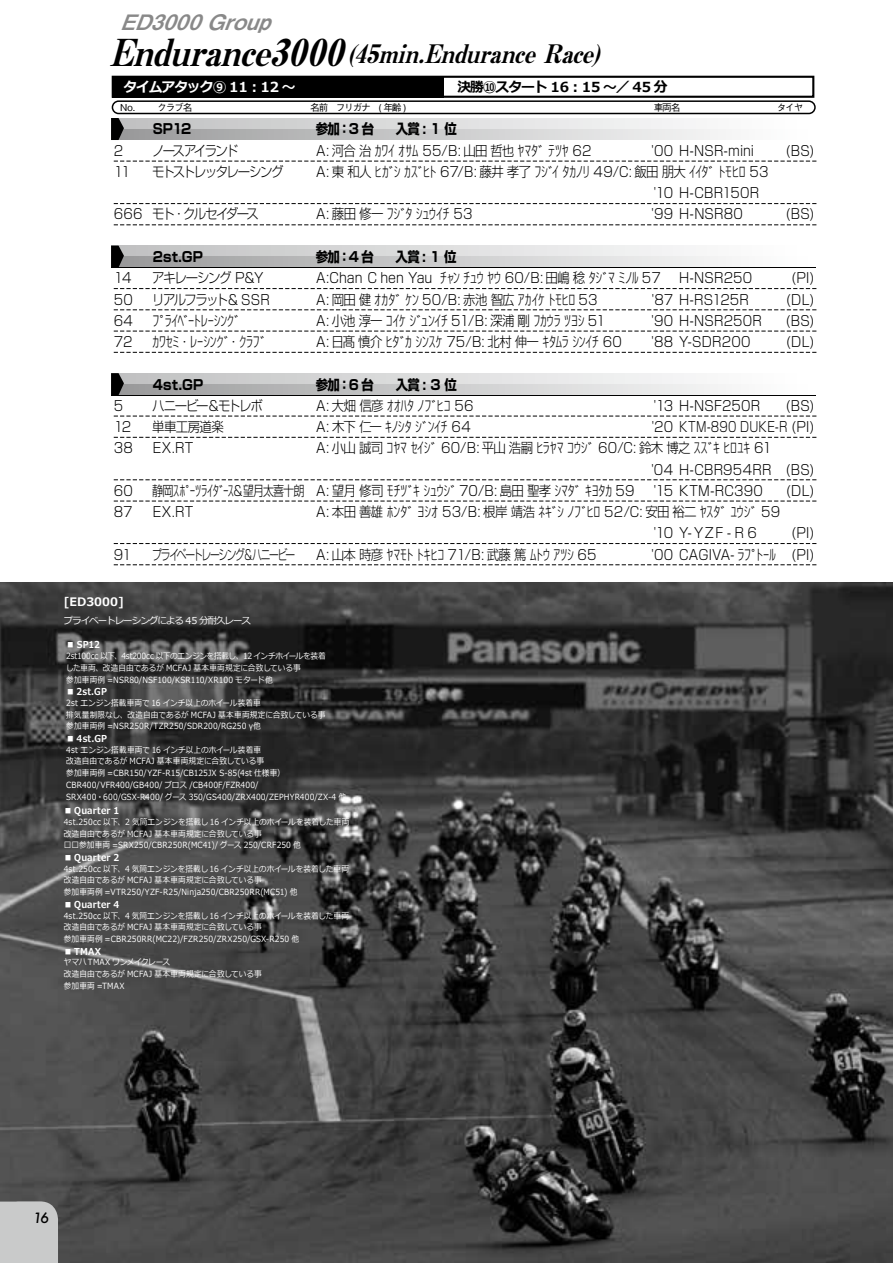
<style>
.page{position:relative;width:893px;height:1263px;background:#fff}
.page>*{position:absolute;margin:0;border:0;box-sizing:border-box;transform-origin:0 0}
.t1{font:italic 25.5px "Midashi Min Pro MA31";color:#000}
.t2{font:italic 21.3px "Midashi Go Pro MB31";color:#898989}
.t3{font:300 13.8px/21.3px "Shin Go Pro";letter-spacing:.015em;color:#000;scale:.9 1}
.t4{font:300 13.8px "Shin Go Pro";letter-spacing:.035em;color:#000;scale:.9 1}
.t5{font:300 13.8px "Shin Go Pro";letter-spacing:.015em;color:#000;scale:.8 1}
.t6{font:700 13.8px "Shin Go Pro";letter-spacing:-.045em;color:#000;scale:.9 1}
.t7{font:300 13.8px "Shin Go Pro";letter-spacing:.04em;color:#000;scale:.9 1}
.t8{font:300 13.8px "Shin Go Pro";letter-spacing:-.155em;color:#000;scale:.9 1}
.t9{font:300 13.8px "Shin Go Pro";letter-spacing:-.125em;color:#000;scale:.9 1}
.t10{font:700 13.8px "Meiryo";letter-spacing:-.075em;color:#000}
.t11{font:300 13.8px "Shin Go Pro";letter-spacing:-.13em;color:#000;scale:.7 1}
.t12{font:700 13.8px "Meiryo";letter-spacing:-.075em;color:#fff}
.t13{font:300 13.8px "Shin Go Pro";letter-spacing:-.12em;color:#000;scale:.9 1}
.t14{font:300 13.8px "Shin Go Pro";letter-spacing:-.105em;color:#000;scale:.9 1}
.t15{font:italic 500 13.8px "Futura";color:#000}
.t16{font:700 11.7px "Meiryo";color:#fff}
.t17{font:700 9.6px "Meiryo";letter-spacing:.02em;color:#fff;scale:.9 1}
.t18{font:500 9.6px "Gothic BBB Pro";letter-spacing:-.11em;color:#000}
.t19{font:9.6px "Meiryo";letter-spacing:-.11em;color:#fff}
.t20{font:8.55px/11.7px "Meiryo";letter-spacing:.01em;color:#fff;scale:.9 1}
.t21{font:8.55px/11.7px "Meiryo";letter-spacing:-.015em;color:#fff;scale:.9 1}
.s1{font-size:37.2px}
</style>
<div class="page">
<svg style="left:114px;top:161px;width:702px;height:1px"></svg>
<svg style="left:114px;top:203px;width:702px;height:1px"></svg>
<svg style="left:114px;top:225px;width:702px;height:1px"></svg>
<svg style="left:114px;top:288px;width:702px;height:1px"></svg>
<svg style="left:114px;top:310px;width:702px;height:1px"></svg>
<svg style="left:114px;top:331px;width:702px;height:1px"></svg>
<svg style="left:114px;top:352px;width:702px;height:1px"></svg>
<svg style="left:114px;top:416px;width:702px;height:1px"></svg>
<svg style="left:114px;top:437px;width:702px;height:1px"></svg>
<svg style="left:114px;top:479px;width:702px;height:1px"></svg>
<svg style="left:114px;top:501px;width:702px;height:1px"></svg>
<svg style="left:114px;top:543px;width:702px;height:1px"></svg>
<svg style="left:114px;top:564px;width:702px;height:1px"></svg>
<img style="left:0;top:583px;width:893px;height:680px">
<div style="left:0;top:1201px;width:58px;height:62px;background:#c9caca"></div>
<svg style="left:111px;top:118px;width:615px;height:22px;background:#cecfcf"></svg>
<svg style="left:111px;top:245px;width:573px;height:1px"></svg>
<svg style="left:111px;top:246px;width:705px;height:22px"></svg>
<svg style="left:111px;top:373px;width:705px;height:23px"></svg>
<div style="left:112px;top:100px;width:704px;height:14px;border:2px solid #000;border-radius:6px"></div>
<div style="left:112px;top:76px;width:702px;height:22px;border:2px solid #000"></div>
<div style="left:112px;top:77px;width:331px;height:20px;background:#000"></div>
<h2 class="t2" style="left:120px;top:5px;width:162px">ED3000Group</h2>
<h1 class="t1" style="left:109px;top:33px;width:500px"><span class="s1">Endurance3000</span>(45min.EnduranceRace)</h1>
<h3 class="t12" style="left:123px;top:80px;width:174px">タイムアタック⑨ 11：12 〜</h3>
<h3 class="t10" style="left:457px;top:80px;width:212px">決勝⑩スタート 16：15 〜／ 45 分</h3>
<p class="t18" style="left:120px;top:100px;width:74px">No. クラブ名</p>
<p class="t18" style="left:310px;top:100px;width:97px">名前　フリガナ　( 年齢 )</p>
<p class="t18" style="left:654px;top:100px;width:28px">車両名</p>
<p class="t18" style="left:777px;top:100px;width:28px">タイヤ</p>
<h3 class="t6" style="left:153px;top:118px;width:44px">SP12</h3>
<h3 class="t6" style="left:316px;top:118px;width:158px">参加：3 台　　入賞 : 1 位</h3>
<h3 class="t3" style="left:114px;top:138px;width:12px">2</h3>
<h3 class="t8" style="left:152px;top:139px;width:97px">ノースアイランド</h3>
<h3 class="t3" style="left:316px;top:138px;width:307px">A: 河合 治 ｶﾜｲ ｵｻﾑ 55/B: 山田 哲也 ﾔﾏﾀﾞ ﾃﾂﾔ 62</h3>
<h3 class="t3" style="left:651px;top:138px;width:115px">'00 H-NSR-mini</h3>
<h3 class="t3" style="left:786px;top:138px;width:33px">(BS)</h3>
<h3 class="t3" style="left:114px;top:159px;width:20px">11</h3>
<h3 class="t13" style="left:152px;top:160px;width:147px">モトストレッタレーシング</h3>
<h3 class="t3" style="left:654px;top:159px;width:129px;text-indent:-338px">A: 東 和人 ﾋｶﾞｼ ｶｽﾞﾋﾄ 67/B: 藤井 孝了 ﾌｼﾞｲ ﾀｶﾉﾘ 49/C: 飯田 朋大 ｲｲﾀﾞ ﾄﾓﾋﾛ 53 '10 H-CBR150R</h3>
<h3 class="t8" style="left:114px;top:203px;width:163px">6 6 6 モト・クルセイダース</h3>
<h3 class="t4" style="left:316px;top:203px;width:175px">A: 藤田 修一 ﾌｼﾞﾀ ｼｭｳｲﾁ 53</h3>
<h3 class="t3" style="left:652px;top:202px;width:103px">'99 H-NSR80</h3>
<h3 class="t3" style="left:786px;top:202px;width:33px">(BS)</h3>
<h3 class="t6" style="left:153px;top:246px;width:57px">2st.GP</h3>
<h3 class="t6" style="left:316px;top:246px;width:158px">参加：4 台　　入賞 : 1 位</h3>
<h3 class="t3" style="left:114px;top:266px;width:21px">14</h3>
<h3 class="t14" style="left:152px;top:267px;width:125px">アキレーシング P&amp;Y</h3>
<h3 class="t3" style="left:316px;top:266px;width:384px">A:Chan Ｃhen Yau ﾁｬﾝ ﾁｭｳ ﾔｳ 60/B: 田嶋 稔 ﾀｼﾞﾏ ﾐﾉﾙ 57</h3>
<h3 class="t3" style="left:679px;top:266px;width:83px">H-NSR250</h3>
<h3 class="t3" style="left:791px;top:266px;width:27px">(PI)</h3>
<h3 class="t3" style="left:114px;top:287px;width:23px">50</h3>
<h3 class="t9" style="left:152px;top:288px;width:132px">リアルフラット＆ SSR</h3>
<h3 class="t4" style="left:316px;top:288px;width:314px">A: 岡田 健 ｵｶﾀﾞ ｹﾝ 50/B: 赤池 智広 ｱｶｲｹ ﾄﾓﾋﾛ 53</h3>
<h3 class="t3" style="left:652px;top:287px;width:109px">'87 H-RS125R</h3>
<h3 class="t3" style="left:786px;top:287px;width:33px">(DL)</h3>
<h3 class="t3" style="left:114px;top:308px;width:23px">64</h3>
<h3 class="t4" style="left:153px;top:309px;width:99px">ﾌﾟﾗｲﾍﾞｰﾄﾚｰｼﾝｸﾞ</h3>
<h3 class="t4" style="left:316px;top:309px;width:323px">A: 小池 淳一 ｺｲｹ ｼﾞｭﾝｲﾁ 51/B: 深浦 剛 ﾌｶｳﾗ ﾂﾖｼ 51</h3>
<h3 class="t3" style="left:651px;top:308px;width:124px">'90 H-NSR250R</h3>
<h3 class="t3" style="left:786px;top:308px;width:33px">(BS)</h3>
<h3 class="t3" style="left:114px;top:329px;width:22px">72</h3>
<h3 class="t7" style="left:153px;top:330px;width:128px">ｶﾜｾﾐ･ﾚｰｼﾝｸﾞ･ｸﾗﾌﾞ</h3>
<h3 class="t3" style="left:316px;top:329px;width:341px">A:日髙 慎介 ﾋﾀﾞｶ ｼﾝｽｹ 75/B: 北村 伸一 ｷﾀﾑﾗ ｼﾝｲﾁ 60</h3>
<h3 class="t3" style="left:651px;top:329px;width:112px">'88 Y-SDR200</h3>
<h3 class="t3" style="left:786px;top:329px;width:33px">(DL)</h3>
<h3 class="t6" style="left:153px;top:373px;width:71px">4st.GP　</h3>
<h3 class="t6" style="left:316px;top:373px;width:158px">参加：6 台　　入賞 : 3 位</h3>
<h3 class="t3" style="left:114px;top:393px;width:12px">5</h3>
<h3 class="t9" style="left:152px;top:394px;width:124px">ハニービー＆モトレボ</h3>
<h3 class="t3" style="left:316px;top:393px;width:176px">A: 大畑 信彦 ｵｵﾊﾀ ﾉﾌﾞﾋｺ 56</h3>
<h3 class="t3" style="left:654px;top:393px;width:120px">'13 H-NSF250R</h3>
<h3 class="t3" style="left:786px;top:393px;width:33px">(BS)</h3>
<h3 class="t3" style="left:114px;top:414px;width:21px">12</h3>
<h3 class="t3" style="left:152px;top:414px;width:81px">単車工房道楽</h3>
<h3 class="t3" style="left:316px;top:414px;width:173px">A: 木下 仁一 ｷﾉｼﾀ ｼﾞﾝｲﾁ 64</h3>
<h3 class="t3" style="left:652px;top:414px;width:182px">'20 KTM-890 DUKE-R (PI)</h3>
<h3 class="t3" style="left:114px;top:436px;width:23px">38</h3>
<h3 class="t3" style="left:153px;top:436px;width:47px">EX.RT</h3>
<h3 class="t3" style="left:651px;top:436px;width:183px;text-indent:-335px">A: 小山 誠司 ｺﾔﾏ ｾｲｼﾞ 60/B: 平山 浩嗣 ﾋﾗﾔﾏ ｺｳｼﾞ 60/C: 鈴木 博之 ｽｽﾞｷ ﾋﾛﾕｷ 61<br>'04 H-CBR954RR (BS)</h3>
<h3 class="t3" style="left:114px;top:478px;width:23px">60</h3>
<h3 class="t5" style="left:152px;top:479px;width:604px">静岡ｽﾎﾟｰﾂﾗｲﾀﾞｰｽ＆望月太喜十朗 A: 望月 修司 ﾓﾁﾂﾞｷ ｼｭｳｼﾞ 70/B: 島田 聖孝 ｼﾏﾀﾞ ｷﾖﾀｶ 59</h3>
<h3 class="t3" style="left:654px;top:478px;width:123px">'15 KTM-RC390</h3>
<h3 class="t3" style="left:786px;top:478px;width:33px">(DL)</h3>
<h3 class="t3" style="left:114px;top:500px;width:22px">87</h3>
<h3 class="t3" style="left:153px;top:500px;width:47px">EX.RT</h3>
<h3 class="t3" style="left:654px;top:500px;width:142px;text-indent:-338px">A: 本田 善雄 ﾎﾝﾀﾞ ﾖｼｵ 53/B: 根岸 靖浩 ﾈｷﾞｼ ﾉﾌﾞﾋﾛ 52/C: 安田 裕二 ﾔｽﾀﾞ ﾕｳｼﾞ 59 '10 Y-ＹＺＦ- Ｒ6</h3>
<h3 class="t3" style="left:791px;top:521px;width:27px">(PI)</h3>
<h3 class="t3" style="left:114px;top:542px;width:21px">91</h3>
<h3 class="t11" style="left:152px;top:543px;width:206px">プライベートレーシング＆ハニービー</h3>
<h3 class="t7" style="left:316px;top:543px;width:313px">A: 山本 時彦 ﾔﾏﾓﾄ ﾄｷﾋｺ 71/B: 武藤 篤 ﾑﾄｳ ｱﾂｼ 65</h3>
<h3 class="t3" style="left:651px;top:542px;width:182px">'00 CAGIVA- ﾗﾌﾟﾄｰﾙ (PI)</h3>
<h3 class="t16" style="left:64px;top:595px;width:62px">[ED3000]</h3>
<p class="t19" style="left:64px;top:615px;width:189px">プライベートレーシングによる 45 分耐久レース</p>
<p class="t17" style="left:66px;top:639px;width:39px">■ SP12</p>
<p class="t21" style="left:66px;top:650px;width:290px">2st100cc 以下、4st200cc 以下のエンジンを搭載し、12 インチホイールを装着した車両、改造自由であるが MCFAJ 基本車両規定に合致している事<br>参加車両例 =NSR80/NSF100/KSR110/XR100 モタード他</p>
<p class="t17" style="left:66px;top:686px;width:47px">■ 2st.GP</p>
<p class="t20" style="left:66px;top:697px;width:289px">2st エンジン搭載車両で 16 インチ以上のホイール装着車<br>排気量制限なし、改造自由であるが MCFAJ 基本車両規定に合致している事参加車両例 =NSR250R/TZR250/SDR200/RG250 γ他</p>
<p class="t17" style="left:66px;top:733px;width:47px">■ 4st.GP</p>
<p class="t20" style="left:66px;top:744px;width:313px">4st エンジン搭載車両で 16 インチ以上のホイール装着車<br>改造自由であるが MCFAJ 基本車両規定に合致している事<br>参加車両例 =CBR150/YZF-R15/CB125JX S-85(4st 仕様車）CBR400/VFR400/GB400/ ブロス /CB400F/FZR400/<br>SRX400・600/GSX-R400/ グース 350/GS400/ZRX400/ZEPHYR400/ZX-4 他</p>
<p class="t17" style="left:64px;top:805px;width:63px">■ Quarter 1</p>
<p class="t20" style="left:64px;top:816px;width:319px">4st.250cc 以下、2 気筒エンジンを搭載し 16 インチ以上のホイールを装着した車両改造自由であるが MCFAJ 基本車両規定に合致している事<br>⭐︎参加車両 =SRX250/CBR250R(MC41)/ グース 250/CRF250 他</p>
<p class="t17" style="left:64px;top:852px;width:63px">■ Quarter 2</p>
<p class="t20" style="left:64px;top:863px;width:318px">4st.250cc 以下、4 気筒エンジンを搭載し 16 インチ以上のホイールを装着した車両改造自由であるが MCFAJ 基本車両規定に合致している事<br>参加車両例 =VTR250/YZF-R25/Ninja250/CBR250RR(MC51) 他</p>
<p class="t17" style="left:64px;top:899px;width:63px">■ Quarter 4</p>
<p class="t20" style="left:64px;top:910px;width:318px">4st.250cc 以下、4 気筒エンジンを搭載し 16 インチ以上のホイールを装着した車両改造自由であるが MCFAJ 基本車両規定に合致している事<br>参加車両例 =CBR250RR(MC22)/FZR250/ZRX250/GSX-R250 他</p>
<p class="t17" style="left:64px;top:946px;width:43px">■ TMAX</p>
<p class="t20" style="left:64px;top:956px;width:221px">ヤマハ TMAX ワンメイクレース<br>改造自由であるが MCFAJ 基本車両規定に合致している事参加車両 =TMAX</p>
<h3 class="t15" style="left:33px;top:1209px;width:17px">16</h3>
</div>
